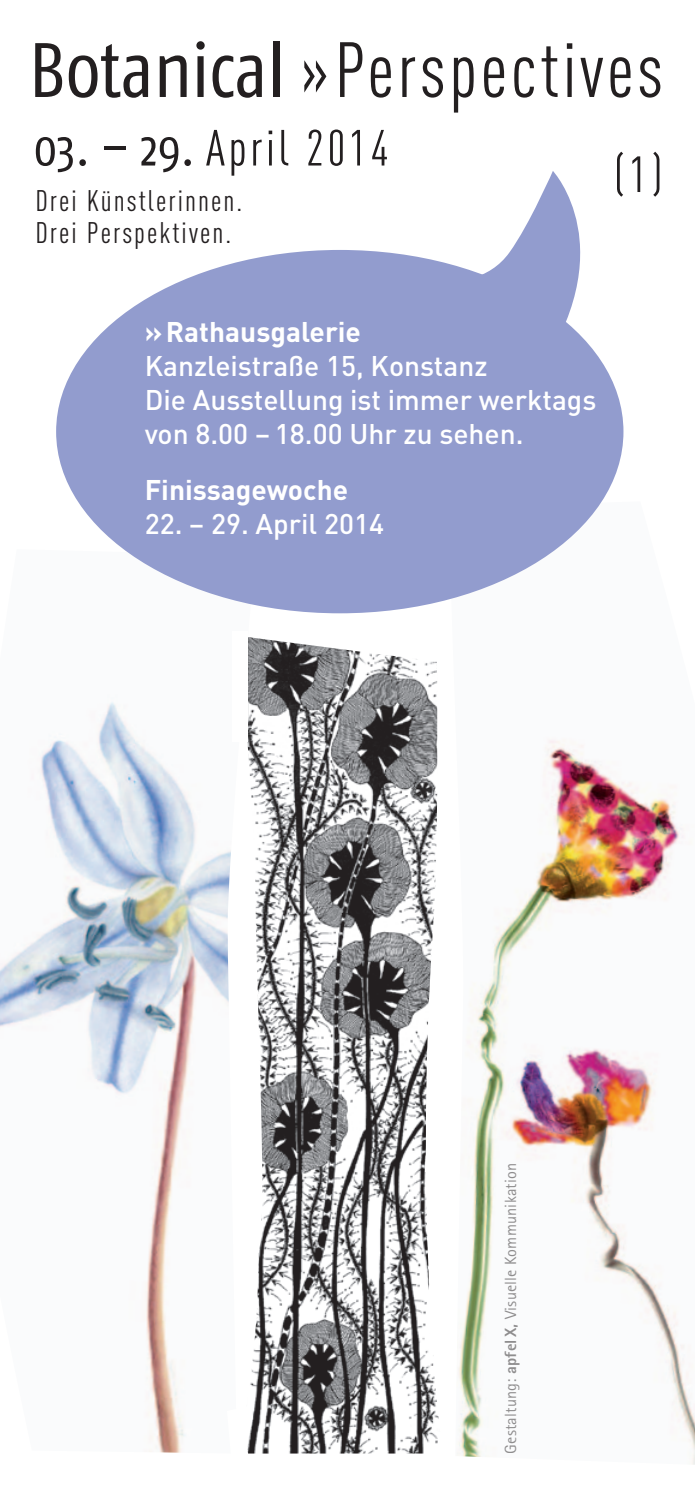
<style>
.page{position:relative;width:695px;height:1489px;background:#fff}
.page>*{position:absolute;margin:0;border:0;box-sizing:border-box;transform-origin:0 0}
.t1{font:77px "DIN Cond";letter-spacing:.05em;color:#231f20}
.t2{font:50px "DIN Cond";letter-spacing:.07em;color:#231f20}
.t3{font:29.25px "DIN Cond";letter-spacing:.07em;color:#231f20}
.t4{font:500 28px/33.8px "DIN";color:#fff}
.t5{font:700 28px "DIN";color:#fff}
.t6{font:16.25px "Rotis Sans Serif";letter-spacing:.01em;color:#231f20}
.s1{font-family:"Fago Co"}
.s2{font-weight:800}
</style>
<div class="page">
<img style="left:0;top:549px;width:254px;height:904px">
<img style="left:238px;top:636px;width:201px;height:817px">
<img style="left:451px;top:501px;width:243px;height:963px">
<svg style="left:435px;top:691px;width:4px;height:3px"></svg>
<svg style="left:362px;top:650px;width:12px;height:3px"></svg>
<svg style="left:382px;top:652px;width:6px;height:3px"></svg>
<svg style="left:435px;top:847px;width:4px;height:10px"></svg>
<svg style="left:433px;top:833px;width:6px;height:6px"></svg>
<svg style="left:433px;top:866px;width:5px;height:5px"></svg>
<svg style="left:430px;top:940px;width:5px;height:18px"></svg>
<svg style="left:426px;top:1030px;width:5px;height:5px"></svg>
<svg style="left:425px;top:1153px;width:14px;height:18px"></svg>
<svg style="left:424px;top:1186px;width:6px;height:8px"></svg>
<svg style="left:425px;top:1214px;width:6px;height:26px"></svg>
<svg style="left:252px;top:1314px;width:6px;height:3px"></svg>
<svg style="left:253px;top:1298px;width:5px;height:10px"></svg>
<svg style="left:258px;top:1206px;width:8px;height:7px"></svg>
<svg style="left:255px;top:1028px;width:6px;height:33px"></svg>
<svg style="left:255px;top:989px;width:4px;height:7px"></svg>
<svg style="left:254px;top:946px;width:3px;height:5px"></svg>
<svg style="left:254px;top:924px;width:3px;height:5px"></svg>
<svg style="left:253px;top:901px;width:4px;height:4px"></svg>
<svg style="left:244px;top:750px;width:5px;height:3px"></svg>
<div style="left:231px;top:630px;width:16px;height:111px;background:#fff"></div>
<svg style="left:352px;top:647px;width:3px;height:5px"></svg>
<svg style="left:227px;top:1405px;width:26px;height:49px"></svg>
<svg style="left:251px;top:1220px;width:13px;height:32px"></svg>
<svg style="left:426px;top:1263px;width:13px;height:93px"></svg>
<svg style="left:434px;top:783px;width:5px;height:21px"></svg>
<div style="left:56px;top:250px;width:567px;height:363px;background:#929cce;border-radius:50%"></div>
<svg style="left:374px;top:171px;width:249px;height:245px"></svg>
<p class="t1" style="left:29px;top:25px;width:635px"><span class="s1">Botanical</span> »Perspectives</p>
<p class="t2" style="left:33px;top:119px;width:356px"><span class="s1">03. – 29.</span> April 2014</p>
<p class="t2" style="left:614px;top:145px;width:50px">(1)</p>
<p class="t3" style="left:35px;top:183px;width:208px">Drei Künstlerinnen.</p>
<p class="t3" style="left:35px;top:216px;width:197px">Drei Perspektiven.</p>
<p class="t5" style="left:145px;top:314px;width:218px">» Rathausgalerie</p>
<p class="t4" style="left:145px;top:348px;width:344px">Kanzleistraße 15, Konstanz</p>
<p class="t4" style="left:145px;top:382px;width:453px">Die Ausstellung ist immer werktags von 8.00 – 18.00 Uhr zu sehen.</p>
<p class="t5" style="left:145px;top:471px;width:205px">Finissagewoche</p>
<p class="t4" style="left:145px;top:506px;width:241px">22. – 29. April 2014</p>
<p class="t6" style="left:501px;top:1453px;width:292px;rotate:-90deg">Gestaltung: <span class="s2">apfel X,</span> Visuelle Kommunikation</p>
</div>
